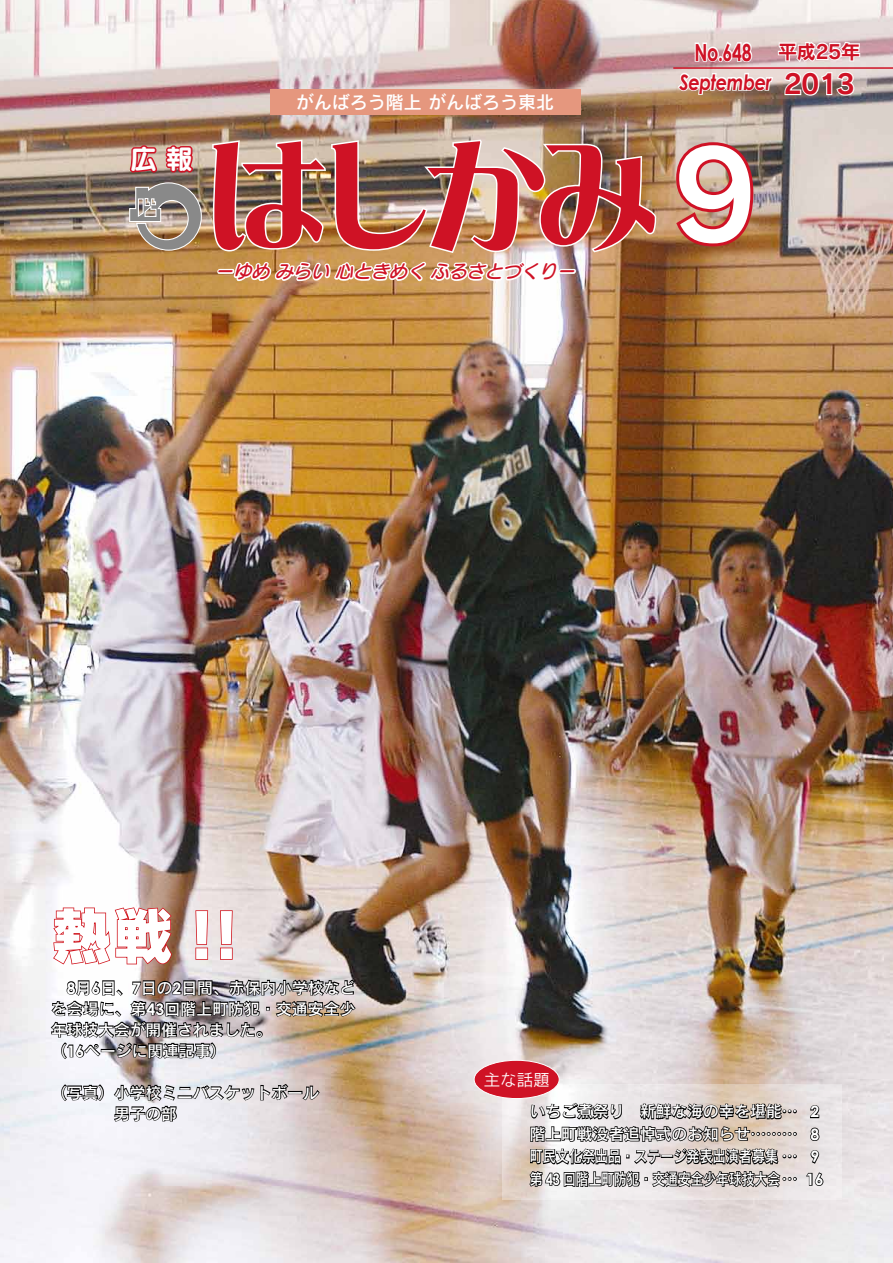
<style>
.page{position:relative;width:893px;height:1263px;background:#fff}
.page>*{position:absolute;margin:0;border:0;box-sizing:border-box;transform-origin:0 0}
.t1{font:120px "DFP Lei Ga So CID W9";color:#cf1225}
.t2{font:120px "Rodin Pro B";color:#fff}
.t3{font:61.5px "Rodin Pro EB";color:#fff}
.t4{font:27px "Seurat Pro B";color:#fff}
.t5{font:26.55px "Rodin Pro B";color:#cf1225}
.t6{font:700 23.55px "Century Gothic";color:#cf1225;scale:.75 1}
.t7{font:italic 700 21.15px "Century Gothic";letter-spacing:-.02em;color:#cf1225;scale:.84 1}
.t8{font:19.05px "Rodin Pro B";letter-spacing:-.02em;color:#cf1225}
.t9{font:italic 18px "Seurat Pro DB";color:#cf1225}
.t10{font:18px "Rodin Pro DB";color:#fff}
.t11{font:16.5px "Rodin Pro M";color:#fff}
.t12{font:15.75px/21px "Rodin Pro DB";color:#fff}
.t13{font:15.75px "Rodin Pro DB";color:#fff;scale:.81 1}
.t14{font:15.75px "Rodin Pro DB";color:#fff;scale:.83 1}
.t15{font:700 15.75px "Century Gothic";color:#fff}
.s1{font-family:"Century Gothic";font-weight:700}
</style>
<div class="page">
<img style="left:0;top:0;width:893px;height:1263px">
<svg style="left:503px;top:1084px;width:339px;height:115px;background:#e8e0de"></svg>
<svg style="left:809px;top:1104px;width:11px;height:15px"></svg>
<svg style="left:809px;top:1126px;width:12px;height:16px"></svg>
<svg style="left:809px;top:1149px;width:11px;height:16px"></svg>
<svg style="left:528px;top:1071px;width:269px;height:133px;background:#a7a09d"></svg>
<svg style="left:805px;top:1171px;width:19px;height:16px"></svg>
<img style="left:49px;top:906px;width:308px;height:216px">
<img style="left:672px;top:139px;width:84px;height:110px">
<div style="left:270px;top:89px;width:310px;height:26px;background:#e5977e"></div>
<img style="left:211px;top:123px;width:447px;height:216px">
<svg style="left:128px;top:100px;width:66px;height:75px;background:#ba796d"></svg>
<img style="left:129px;top:182px;width:73px;height:69px">
<svg style="left:694px;top:39px;width:60px;height:26px"></svg>
<svg style="left:777px;top:40px;width:84px;height:24px"></svg>
<hr style="left:673px;top:67px;width:220px;height:2px;background:#cf1225">
<svg style="left:676px;top:72px;width:98px;height:24px"></svg>
<svg style="left:783px;top:71px;width:72px;height:26px"></svg>
<div style="left:474px;top:1060px;width:85px;height:38px;background:#cf1225;border-radius:50%"></div>
<div style="left:474px;top:1060px;width:86px;height:39px;border:1px solid #fff;border-radius:50%"></div>
<h3 class="t4" style="left:130px;top:140px;width:64px">広報</h3>
<p class="t10" style="left:296px;top:90px;width:260px">がんばろう階上がんばろう東北</p>
<h1 class="t1" style="left:205px;top:131px;width:453px">はしかみ</h1>
<p class="t9" style="left:215px;top:260px;width:367px">ーゆめみらい心ときめくふるさとづくりー</p>
<h3 class="t6" style="left:694px;top:37px;width:78px">No.648</h3>
<p class="t8" style="left:778px;top:39px;width:83px">平成25年</p>
<h3 class="t7" style="left:679px;top:68px;width:111px">September</h3>
<h3 class="t5" style="left:783px;top:66px;width:73px">2013</h3>
<h1 class="t2" style="left:674px;top:115px;width:84px">9</h1>
<h2 class="t3" style="left:51px;top:893px;width:189px">熱戦 !!</h2>
<p class="t12" style="left:51px;top:976px;width:306px;text-indent:16px">月<span class="s1">8</span> 日<span class="s1">6</span> 、<span class="s1">7</span>日の<span class="s1">2</span>日間、赤保内小学校などを会場に、第<span class="s1">43</span>回階上町防犯・交通安全少年球技大会が開催されました。<br>（<span class="s1">16</span>ページに関連記事(</p>
<p class="t12" style="left:114px;top:1081px;width:206px;text-indent:-63px">（写真）小学校ミニバスケットボール男子の部</p>
<p class="t11" style="left:484px;top:1069px;width:67px">主な話題</p>
<p class="t12" style="left:530px;top:1100px;width:96px">いちご煮祭り</p>
<p class="t12" style="left:640px;top:1100px;width:159px">新鮮な海の幸を堪能...</p>
<p class="t15" style="left:810px;top:1102px;width:10px">2</p>
<p class="t12" style="left:530px;top:1123px;width:269px">階上町戦没者追悼式のお知らせ.........</p>
<p class="t15" style="left:810px;top:1124px;width:10px">8</p>
<p class="t14" style="left:530px;top:1146px;width:324px">町民文化祭出品・ステージ発表出演者募集 ...</p>
<p class="t15" style="left:810px;top:1147px;width:10px">9</p>
<p class="t13" style="left:530px;top:1168px;width:332px">第 <span class="s1">43</span> 回階上町防犯・交通安全少年球技大会...</p>
<p class="t15" style="left:806px;top:1169px;width:19px">16</p>
</div>
